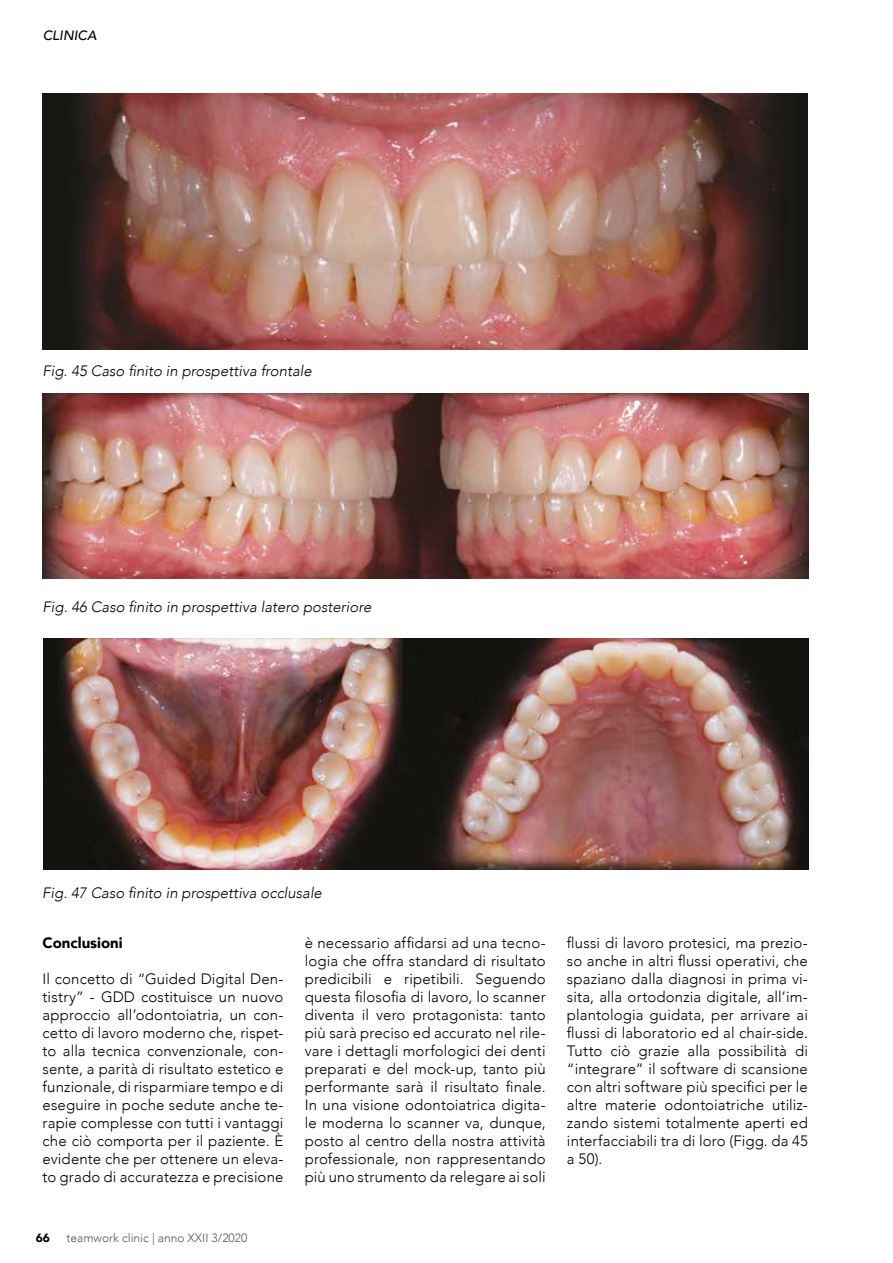
<style>
.page{position:relative;width:893px;height:1263px;background:#fff}
.page>*{position:absolute;margin:0;border:0;box-sizing:border-box;transform-origin:0 0}
.t1{font:300 15px/18px "Avenir";letter-spacing:.01em;color:#000;text-align:justify}
.t2{font:italic 300 15px "Avenir";color:#000}
.t3{font:900 15px "Avenir";color:#000}
.t4{font:italic 500 13.5px "Avenir";color:#000}
.t5{font:300 12px "Avenir";color:#575756}
.t6{font:900 12px "Avenir";color:#000}
</style>
<div class="page">
<img style="left:42px;top:94px;width:766px;height:255px">
<img style="left:43px;top:393px;width:765px;height:186px">
<img style="left:43px;top:638px;width:766px;height:231px">
<p class="t4" style="left:43px;top:28px;width:55px">CLINICA</p>
<p class="t2" style="left:42px;top:362px;width:271px">Fig. 45 Caso finito in prospettiva frontale</p>
<p class="t2" style="left:43px;top:598px;width:330px">Fig. 46 Caso finito in prospettiva latero posteriore</p>
<p class="t2" style="left:42px;top:884px;width:281px">Fig. 47 Caso finito in prospettiva occlusale</p>
<p class="t3" style="left:43px;top:930px;width:82px">Conclusioni</p>
<p class="t1" style="left:43px;top:969px;width:242px">Il concetto di “Guided Digital Den&shy;tistry” - GDD costituisce un nuovo approccio all’odontoiatria, un con&shy;cetto di lavoro moderno che, rispet&shy;to alla tecnica convenzionale, con&shy;sente, a parità di risultato estetico e funzionale, di risparmiare tempo e di eseguire in poche sedute anche te&shy;rapie complesse con tutti i vantaggi che ciò comporta per il paziente. È evidente che per ottenere un eleva&shy;to grado di accuratezza e precisione</p>
<p class="t6" style="left:36px;top:1227px;width:16px">66</p>
<p class="t5" style="left:66px;top:1231px;width:182px">teamwork clinic | anno XXII 3/2020</p>
<p class="t1" style="left:305px;top:933px;width:242px">è necessario affidarsi ad una tecno&shy;logia che offra standard di risultato predicibili e ripetibili. Seguendo questa filosofia di lavoro, lo scanner diventa il vero protagonista: tanto più sarà preciso ed accurato nel rile&shy;vare i dettagli morfologici dei denti preparati e del mock-up, tanto più performante sarà il risultato finale.<br>In una visione odontoiatrica digita&shy;le moderna lo scanner va, dunque, posto al centro della nostra attività professionale, non rappresentando più uno strumento da relegare ai soli</p>
<p class="t1" style="left:567px;top:933px;width:242px">flussi di lavoro protesici, ma prezio&shy;so anche in altri flussi operativi, che spaziano dalla diagnosi in prima vi&shy;sita, alla ortodonzia digitale, all’im&shy;plantologia guidata, per arrivare ai flussi di laboratorio ed al chair-side.<br>Tutto ciò grazie alla possibilità di “integrare” il software di scansione con altri software più specifici per le altre materie odontoiatriche utiliz&shy;zando sistemi totalmente aperti ed interfacciabili tra di loro (Figg. da 45 a 50).</p>
</div>
